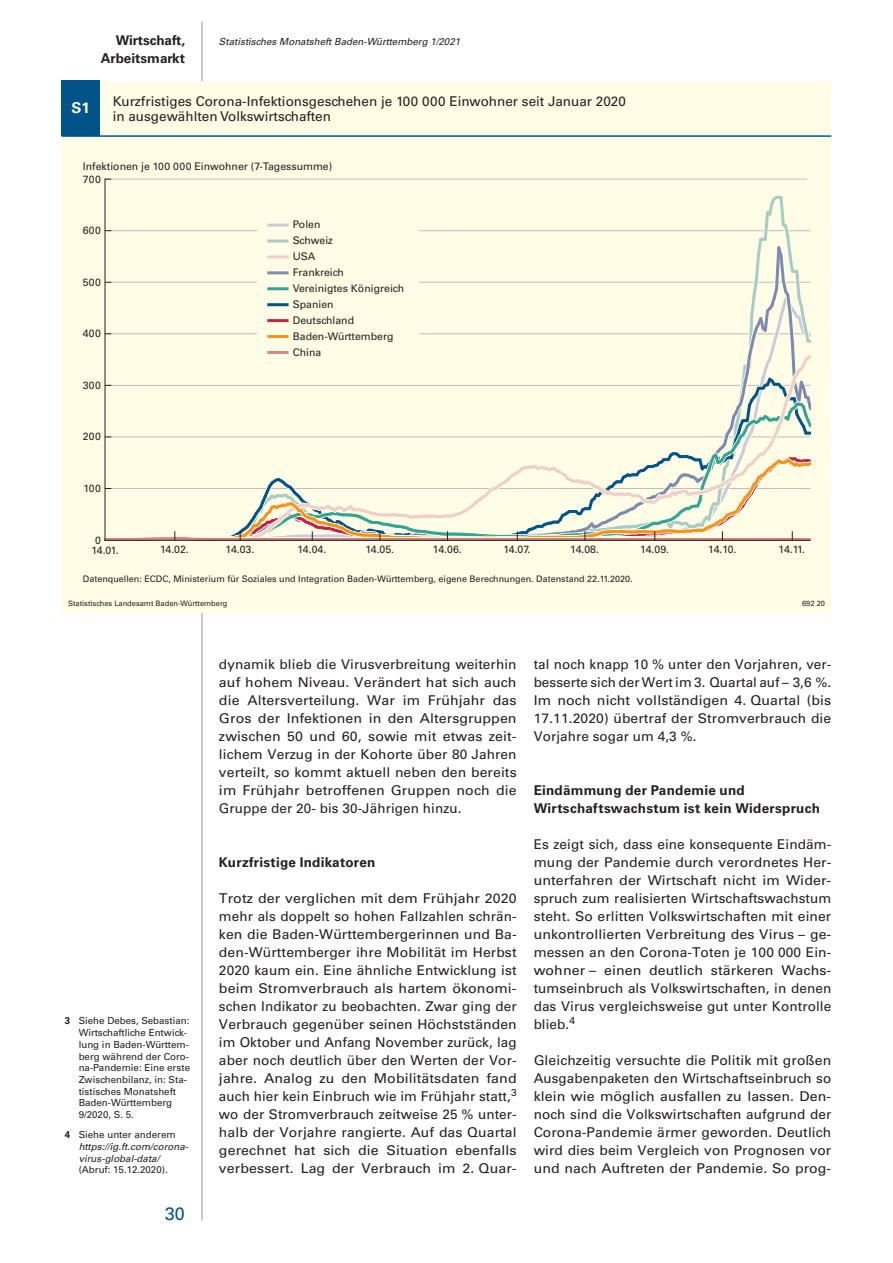
<style>
.page{position:relative;width:893px;height:1263px;background:#fff}
.page>*{position:absolute;margin:0;border:0;box-sizing:border-box;transform-origin:0 0}
.t1{font:18px "Univers";color:#01548a}
.t2{font:700 15px "Univers";color:#fff}
.t3{font:13.5px/18px "Univers";letter-spacing:.005em;color:#231f20;text-align:justify}
.t4{font:13.5px/18px "Univers";letter-spacing:.005em;color:#231f20;text-align:justify;scale:1.05 1}
.t5{font:700 13.5px/18px "Univers";letter-spacing:.015em;color:#231f20}
.t6{font:10.5px "Univers";color:#231f20}
.t7{font:9.75px/11.7px "Univers";color:#231f20}
.t8{font:italic 9.75px/11.7px "Univers";color:#231f20}
.t9{font:9px "Univers";color:#231f20}
.t10{font:7.5px "Univers";color:#231f20}
.s1{font-weight:700}
.s2{font-weight:700;font-style:normal}
.s3{font-style:normal}
</style>
<div class="page">
<hr style="left:202px;top:21px;width:1px;height:1199px;background:#939598">
<div style="left:62px;top:81px;width:769px;height:531px;background:#fffde5"></div>
<div style="left:62px;top:81px;width:38px;height:55px;background:#01548a"></div>
<hr style="left:105px;top:179px;width:702px;height:1px;background:#bcbdc0">
<hr style="left:105px;top:540px;width:705px;height:1px;background:#231f20">
<hr style="left:105px;top:179px;width:1px;height:361px;background:#231f20">
<svg style="left:105px;top:191px;width:705px;height:349px"></svg>
<hr style="left:62px;top:135px;width:769px;height:2px;background:#01548a">
<div style="left:258px;top:212px;width:161px;height:153px;background:#fffde5"></div>
<hr style="left:269px;top:224px;width:18px;height:3px;background:#c8ccde">
<hr style="left:269px;top:351px;width:18px;height:3px;background:#d78783">
<hr style="left:269px;top:240px;width:18px;height:3px;background:#a6ccc6">
<hr style="left:269px;top:303px;width:18px;height:3px;background:#01548a">
<hr style="left:269px;top:271px;width:18px;height:3px;background:#7c8bb1">
<hr style="left:269px;top:319px;width:18px;height:3px;background:#bf2645">
<hr style="left:269px;top:287px;width:18px;height:3px;background:#34a495">
<hr style="left:269px;top:255px;width:18px;height:3px;background:#efcfc8">
<hr style="left:269px;top:335px;width:18px;height:3px;background:#f7931d">
<p class="t5" style="left:116px;top:31px;width:71px">Wirtschaft,</p>
<p class="t8" style="left:219px;top:35px;width:243px">Statistisches Monatsheft Baden-Württemberg 1/2021</p>
<p class="t5" style="left:101px;top:49px;width:86px">Arbeitsmarkt</p>
<p class="t2" style="left:72px;top:99px;width:20px">S1</p>
<p class="t3" style="left:113px;top:94px;width:515px;line-height:14.2px">Kurzfristiges Corona-Infektionsgeschehen je 100 000 Einwohner seit Januar 2020 in ausgewählten Volkswirtschaften</p>
<p class="t6" style="left:83px;top:160px;width:251px">Infektionen je 100 000 Einwohner (7-Tagessumme)</p>
<p class="t6" style="left:83px;top:173px;width:19px">700</p>
<p class="t6" style="left:83px;top:224px;width:19px">600</p>
<p class="t6" style="left:83px;top:276px;width:19px">500</p>
<p class="t6" style="left:83px;top:327px;width:19px">400</p>
<p class="t6" style="left:83px;top:379px;width:19px">300</p>
<p class="t6" style="left:83px;top:430px;width:19px">200</p>
<p class="t6" style="left:83px;top:482px;width:19px">100</p>
<p class="t6" style="left:293px;top:218px;width:29px">Polen</p>
<p class="t6" style="left:293px;top:234px;width:42px">Schweiz</p>
<p class="t6" style="left:293px;top:250px;width:24px">USA</p>
<p class="t6" style="left:293px;top:266px;width:53px">Frankreich</p>
<p class="t6" style="left:293px;top:282px;width:113px">Vereinigtes Königreich</p>
<p class="t6" style="left:293px;top:298px;width:42px">Spanien</p>
<p class="t6" style="left:293px;top:314px;width:63px">Deutschland</p>
<p class="t6" style="left:293px;top:330px;width:102px">Baden-Württemberg</p>
<p class="t6" style="left:293px;top:346px;width:30px">China</p>
<p class="t6" style="left:95px;top:534px;width:7px">0</p>
<p class="t6" style="left:91px;top:544px;width:29px">14.01.</p>
<p class="t6" style="left:160px;top:543px;width:30px">14.02.</p>
<p class="t6" style="left:226px;top:543px;width:30px">14.03.</p>
<p class="t6" style="left:297px;top:543px;width:30px">14.04.</p>
<p class="t6" style="left:365px;top:543px;width:30px">14.05.</p>
<p class="t6" style="left:433px;top:543px;width:30px">14.06.</p>
<p class="t6" style="left:503px;top:543px;width:28px">14.07.</p>
<p class="t6" style="left:570px;top:543px;width:30px">14.08.</p>
<p class="t6" style="left:640px;top:543px;width:30px">14.09.</p>
<p class="t6" style="left:708px;top:543px;width:30px">14.10.</p>
<p class="t6" style="left:779px;top:543px;width:28px">14.11.</p>
<p class="t9" style="left:83px;top:574px;width:551px">Datenquellen: ECDC, Ministerium für Soziales und Integration Baden-Württemberg, eigene Berechnungen. Datenstand 22.11.2020.</p>
<p class="t10" style="left:68px;top:599px;width:161px">Statistisches Landesamt Baden-Württemberg</p>
<p class="t10" style="left:802px;top:599px;width:24px">692 20</p>
<p class="t7" style="left:79px;top:1015px;width:113px;text-indent:-14px"><span class="s1">3</span> Siehe Debes, Sebastian:<br>Wirtschaftliche Entwick&shy;lung in Baden-Württem&shy;berg während der Coro&shy;na-Pandemie: Eine erste<br>Zwischenbilanz, in: Sta&shy;tistisches Monatsheft<br>Baden-Württemberg<br>9/2020, S. 5.</p>
<p class="t8" style="left:79px;top:1129px;width:111px;text-indent:-14px"><span class="s2">4</span> <span class="s3">Siehe unter anderem </span>https://ig.ft.com/corona&shy;virus-global-data/</p>
<p class="t7" style="left:79px;top:1164px;width:91px">(Abruf: 15.12.2020).</p>
<h1 class="t1" style="left:165px;top:1203px;width:22px">30</h1>
<p class="t3" style="left:219px;top:655px;width:299px">dynamik blieb die Virusverbreitung weiterhin auf hohem Niveau. Verändert hat sich auch die Altersverteilung. War im Frühjahr das Gros der Infektionen in den Altersgruppen zwischen 50 und 60, sowie mit etwas zeit&shy;lichem Verzug in der Kohorte über 80 Jahren verteilt, so kommt aktuell neben den bereits im Frühjahr betroffenen Gruppen noch die Gruppe der 20- bis 30-Jährigen hinzu.</p>
<p class="t5" style="left:219px;top:853px;width:158px">Kurzfristige Indikatoren</p>
<p class="t4" style="left:219px;top:889px;width:285px">Trotz der verglichen mit dem Frühjahr 2020 mehr als doppelt so hohen Fallzahlen schrän&shy;ken die Baden-Württembergerinnen und Ba&shy;den-Württemberger ihre Mobilität im Herbst 2020 kaum ein. Eine ähnliche Entwicklung ist beim Stromverbrauch als hartem ökonomi&shy;schen Indikator zu beobachten. Zwar ging der Verbrauch gegenüber seinen Höchstständen im Oktober und Anfang November zurück, lag aber noch deutlich über den Werten der Vor&shy;jahre. Analog zu den Mobilitätsdaten fand auch hier kein Einbruch wie im Frühjahr statt,<sup>3 </sup>wo der Stromverbrauch zeitweise 25 % unter&shy;halb der Vorjahre rangierte. Auf das Quartal gerechnet hat sich die Situation ebenfalls verbessert. Lag der Verbrauch im 2. Quar-</p>
<p class="t3" style="left:534px;top:655px;width:299px">tal noch knapp 10 % unter den Vorjahren, ver&shy;besserte sich der Wert im 3. Quartal auf – 3,6 %.<br>Im noch nicht vollständigen 4. Quartal (bis 17.11.2020) übertraf der Stromverbrauch die Vorjahre sogar um 4,3 %.</p>
<p class="t5" style="left:534px;top:781px;width:288px">Eindämmung der Pandemie und<br>Wirtschaftswachstum ist kein Widerspruch</p>
<p class="t3" style="left:534px;top:835px;width:299px">Es zeigt sich, dass eine konsequente Eindäm&shy;mung der Pandemie durch verordnetes Her&shy;unterfahren der Wirtschaft nicht im Wider&shy;spruch zum realisierten Wirtschaftswachstum steht. So erlitten Volkswirtschaften mit einer unkontrollierten Verbreitung des Virus – ge&shy;messen an den Corona-Toten je 100 000 Ein&shy;wohner – einen deutlich stärkeren Wachs&shy;tumseinbruch als Volkswirtschaften, in denen das Virus vergleichsweise gut unter Kontrolle blieb.<sup>4</sup></p>
<p class="t3" style="left:534px;top:1051px;width:299px">Gleichzeitig versuchte die Politik mit großen Ausgabenpaketen den Wirtschaftseinbruch so klein wie möglich ausfallen zu lassen. Den&shy;noch sind die Volkswirtschaften aufgrund der Corona-Pandemie ärmer geworden. Deutlich wird dies beim Vergleich von Prognosen vor und nach Auftreten der Pandemie. So prog-</p>
</div>
